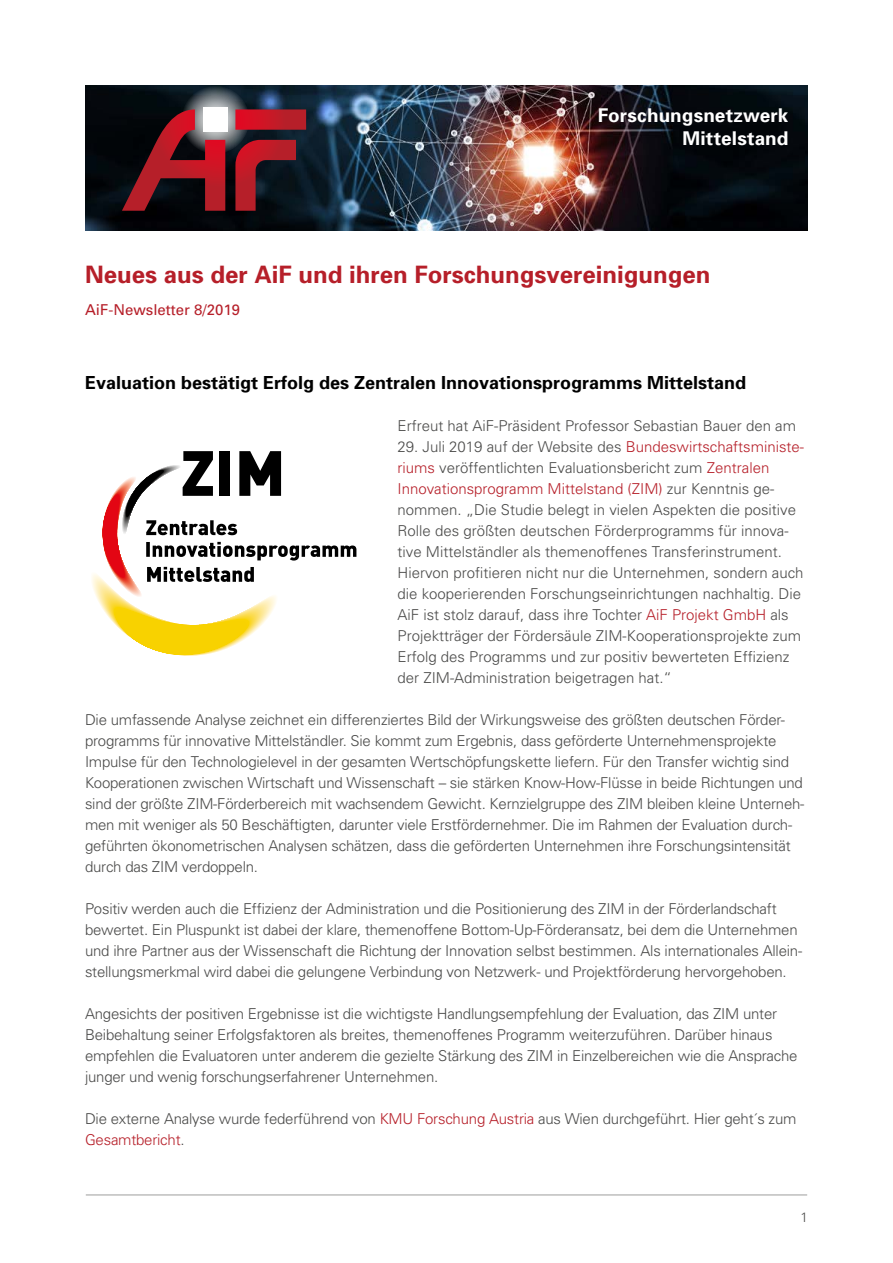
<style>
.page{position:relative;width:893px;height:1263px;background:#fff}
.page>*{position:absolute;margin:0;border:0;box-sizing:border-box;transform-origin:0 0}
.t1{font:700 24px "Univers";color:#b61f29}
.t2{font:700 18.9px/22.8px "Univers";letter-spacing:.01em;color:#fff;text-align:right}
.t3{font:700 18px "Univers";color:#000}
.t4{font:300 15px/21px "Univers";letter-spacing:-.015em;color:#4a4a49}
.t5{font:15px "Univers";color:#b61f29}
.t6{font:300 13.5px "Univers";color:#4a4a49}
.s1{color:#b61f29}
</style>
<div class="page">
<img style="left:85px;top:85px;width:723px;height:146px">
<svg style="left:181px;top:85px;width:68px;height:69px"></svg>
<div style="left:203px;top:108px;width:24px;height:24px;background:#fff"></div>
<svg style="left:122px;top:109px;width:184px;height:102px"></svg>
<hr style="left:86px;top:1194px;width:721px;height:1px;background:#9d9d9c">
<svg style="left:92px;top:451px;width:264px;height:205px"></svg>
<p class="t2" style="left:598px;top:104px;width:192px">Forschungsnetzwerk<br>Mittelstand</p>
<h1 class="t1" style="left:85px;top:260px;width:627px">Neues aus der AiF und ihren Forschungsvereinigungen</h1>
<p class="t5" style="left:85px;top:301px;width:157px">AiF-Newsletter 8/2019</p>
<p class="t3" style="left:85px;top:372px;width:663px">Evaluation bestätigt Erfolg des Zentralen Innovationsprogramms Mittelstand</p>
<p class="t4" style="left:398px;top:415px;width:400px">Erfreut hat AiF-Präsident Professor Sebastian Bauer den am</p>
<p class="t4" style="left:398px;top:436px;width:408px">29. Juli 2019 auf der Website des <span class="s1">Bundeswirtschaftsministe&shy;riums</span> veröffentlichten Evaluationsbericht zum <span class="s1">Zentralen Innovationsprogramm Mittelstand (ZIM)</span> zur Kenntnis ge&shy;nommen. „Die Studie belegt in vielen Aspekten die positive Rolle des größten deutschen Förderprogramms für innova&shy;tive Mittelständler als themenoffenes Transferinstrument.<br>Hiervon profitieren nicht nur die Unternehmen, sondern auch die kooperierenden Forschungseinrichtungen nachhaltig. Die AiF ist stolz darauf, dass ihre Tochter <span class="s1">AiF Projekt GmbH</span> als Projektträger der Fördersäule ZIM-Kooperationsprojekte zum Erfolg des Programms und zur positiv bewerteten Effizienz der ZIM-Administration beigetragen hat.“</p>
<p class="t4" style="left:85px;top:709px;width:721px">Die umfassende Analyse zeichnet ein differenziertes Bild der Wirkungsweise des größten deutschen Förder&shy;programms für innovative Mittelständler. Sie kommt zum Ergebnis, dass geförderte Unternehmensprojekte Impulse für den Technologielevel in der gesamten Wertschöpfungskette liefern. Für den Transfer wichtig sind Kooperationen zwischen Wirtschaft und Wissenschaft – sie stärken Know-How-Flüsse in beide Richtungen und sind der größte ZIM-Förderbereich mit wachsendem Gewicht. Kernzielgruppe des ZIM bleiben kleine Unterneh&shy;men mit weniger als 50 Beschäftigten, darunter viele Erstfördernehmer. Die im Rahmen der Evaluation durch&shy;geführten ökonometrischen Analysen schätzen, dass die geförderten Unternehmen ihre Forschungsintensität durch das ZIM verdoppeln.</p>
<p class="t4" style="left:85px;top:898px;width:719px">Positiv werden auch die Effizienz der Administration und die Positionierung des ZIM in der Förderlandschaft bewertet. Ein Pluspunkt ist dabei der klare, themenoffene Bottom-Up-Förderansatz, bei dem die Unternehmen und ihre Partner aus der Wissenschaft die Richtung der Innovation selbst bestimmen. Als internationales Allein&shy;stellungsmerkmal wird dabei die gelungene Verbindung von Netzwerk- und Projektförderung hervorgehoben.</p>
<p class="t4" style="left:85px;top:1003px;width:714px">Angesichts der positiven Ergebnisse ist die wichtigste Handlungsempfehlung der Evaluation, das ZIM unter Beibehaltung seiner Erfolgsfaktoren als breites, themenoffenes Programm weiterzuführen. Darüber hinaus empfehlen die Evaluatoren unter anderem die gezielte Stärkung des ZIM in Einzelbereichen wie die Ansprache junger und wenig forschungserfahrener Unternehmen.</p>
<p class="t4" style="left:85px;top:1108px;width:713px">Die externe Analyse wurde federführend von <span class="s1">KMU Forschung Austria</span> aus Wien durchgeführt. Hier geht´s zum<br><span class="s1">Gesamtbericht</span>.</p>
<p class="t6" style="left:800px;top:1209px;width:9px">1</p>
</div>
